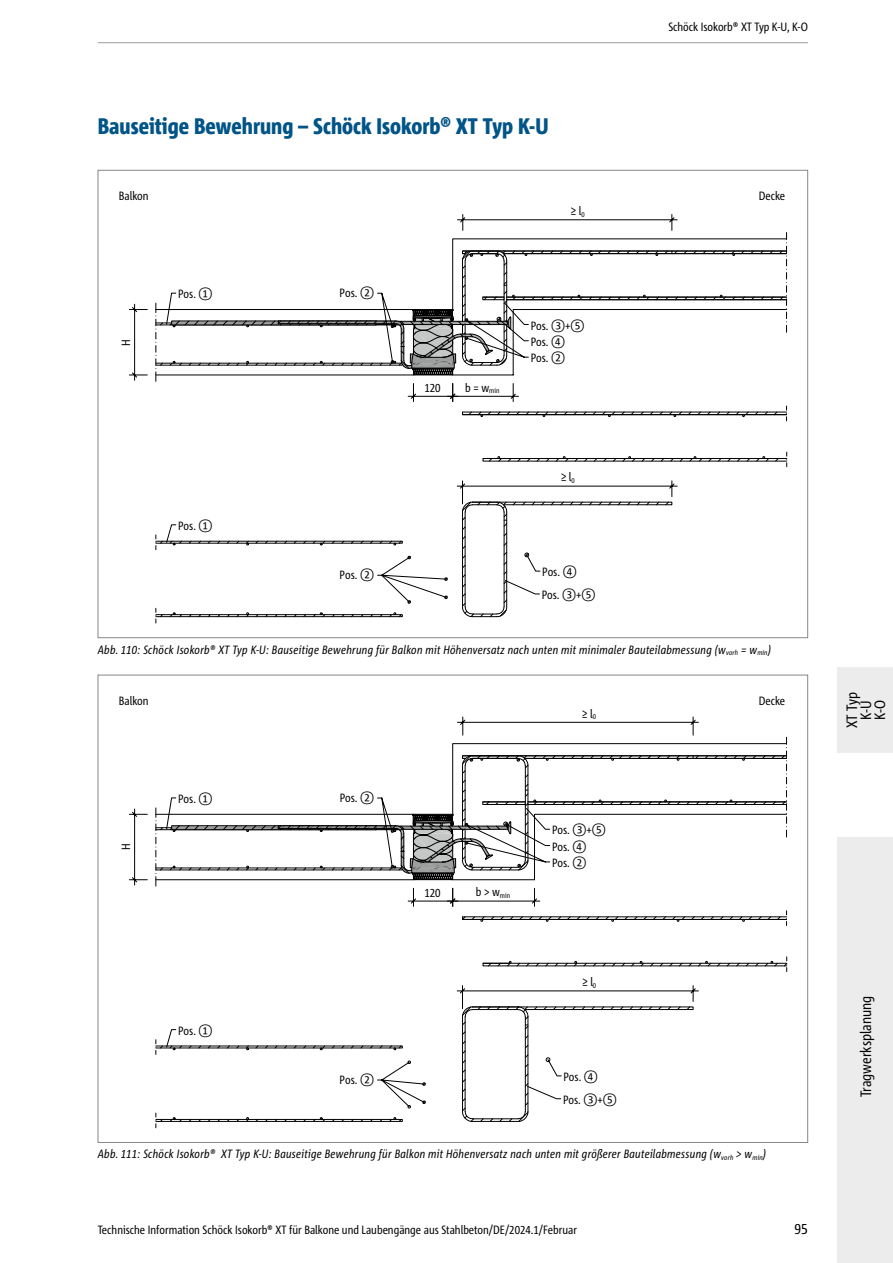
<style>
.page{position:relative;width:893px;height:1263px;background:#fff}
.page>*{position:absolute;margin:0;border:0;box-sizing:border-box;transform-origin:0 0}
.t1{font:800 condensed 22.5px "Corpid Schoeck";color:#005487}
.t2{font:condensed 15px/14.1px "Corpid Schoeck";color:#000;text-align:center}
.t3{font:condensed 12px/22.8px "Corpid Schoeck";color:#000}
.t4{font:italic condensed 12px "Corpid Schoeck";letter-spacing:.02em;color:#000}
</style>
<div class="page">
<div style="left:838px;top:837px;width:55px;height:426px;background:#ececed"></div>
<div style="left:838px;top:668px;width:55px;height:85px;background:#ececed"></div>
<hr style="left:98px;top:42px;width:710px;height:1px;background:#9c9d9d">
<svg style="left:155px;top:421px;width:632px;height:196px"></svg>
<svg style="left:172px;top:603px;width:297px;height:12px"></svg>
<hr style="left:506px;top:512px;width:1px;height:95px;background:#000">
<hr style="left:462px;top:512px;width:1px;height:95px;background:#000">
<hr style="left:504px;top:512px;width:1px;height:95px;background:#000">
<svg style="left:462px;top:606px;width:46px;height:12px"></svg>
<hr style="left:465px;top:512px;width:1px;height:95px;background:#000">
<hr style="left:483px;top:458px;width:304px;height:1px;background:#000">
<svg style="left:678px;top:421px;width:58px;height:37px"></svg>
<svg style="left:447px;top:459px;width:332px;height:144px"></svg>
<svg style="left:166px;top:572px;width:281px;height:31px"></svg>
<svg style="left:129px;top:304px;width:412px;height:268px"></svg>
<svg style="left:505px;top:580px;width:35px;height:14px"></svg>
<svg style="left:166px;top:214px;width:621px;height:207px"></svg>
<svg style="left:377px;top:287px;width:301px;height:217px"></svg>
<svg style="left:155px;top:916px;width:632px;height:206px"></svg>
<svg style="left:172px;top:1104px;width:297px;height:16px"></svg>
<hr style="left:527px;top:1017px;width:1px;height:94px;background:#000">
<hr style="left:472px;top:1121px;width:46px;height:1px;background:#000">
<hr style="left:462px;top:1017px;width:1px;height:94px;background:#000">
<hr style="left:525px;top:1017px;width:1px;height:94px;background:#000">
<svg style="left:517px;top:1110px;width:12px;height:12px"></svg>
<hr style="left:472px;top:1118px;width:46px;height:1px;background:#000">
<svg style="left:462px;top:1110px;width:11px;height:12px"></svg>
<hr style="left:465px;top:1017px;width:1px;height:94px;background:#000">
<hr style="left:483px;top:963px;width:304px;height:1px;background:#000">
<svg style="left:745px;top:916px;width:29px;height:146px"></svg>
<svg style="left:425px;top:916px;width:320px;height:188px"></svg>
<svg style="left:457px;top:716px;width:242px;height:20px"></svg>
<svg style="left:166px;top:1076px;width:259px;height:31px"></svg>
<svg style="left:129px;top:808px;width:433px;height:268px"></svg>
<svg style="left:527px;top:1086px;width:34px;height:13px"></svg>
<svg style="left:166px;top:737px;width:621px;height:144px"></svg>
<svg style="left:377px;top:791px;width:322px;height:218px"></svg>
<h1 class="t1" style="left:98px;top:112px;width:452px">Bauseitige Bewehrung – Schöck Isokorb® XT Typ K-U</h1>
<p class="t3" style="left:668px;top:15px;width:141px">Schöck Isokorb® XT Typ K-U, K-O</p>
<p class="t3" style="left:119px;top:184px;width:31px">Balkon</p>
<p class="t3" style="left:759px;top:184px;width:28px">Decke</p>
<p class="t3" style="left:571px;top:199px;width:15px">≥ l<sub>0</sub></p>
<p class="t3" style="left:115px;top:346px;width:8px;rotate:-90deg">H</p>
<p class="t3" style="left:178px;top:282px;width:36px">Pos. ①</p>
<p class="t3" style="left:178px;top:514px;width:36px">Pos. ①</p>
<p class="t3" style="left:340px;top:282px;width:36px">Pos. ②</p>
<p class="t3" style="left:340px;top:563px;width:36px">Pos. ②</p>
<p class="t3" style="left:424px;top:376px;width:18px">120</p>
<p class="t3" style="left:465px;top:376px;width:36px">b = w<sub>min</sub></p>
<p class="t3" style="left:531px;top:314px;width:55px">Pos. ③+⑤</p>
<p class="t3" style="left:531px;top:330px;width:36px">Pos. ④</p>
<p class="t3" style="left:531px;top:346px;width:36px">Pos. ②</p>
<p class="t3" style="left:561px;top:466px;width:15px">≥ l<sub>0</sub></p>
<p class="t3" style="left:542px;top:560px;width:55px">Pos. ④<br>Pos. ③+⑤</p>
<p class="t4" style="left:98px;top:642px;width:675px">Abb. 110: Schöck Isokorb® XT Typ K-U: Bauseitige Bewehrung für Balkon mit Höhenversatz nach unten mit minimaler Bauteilabmessung (w<sub>vorh</sub> = w<sub>min</sub>)</p>
<p class="t3" style="left:119px;top:689px;width:31px">Balkon</p>
<p class="t3" style="left:759px;top:689px;width:28px">Decke</p>
<p class="t3" style="left:582px;top:702px;width:15px">≥ l<sub>0</sub></p>
<p class="t3" style="left:115px;top:850px;width:8px;rotate:-90deg">H</p>
<p class="t3" style="left:178px;top:787px;width:36px">Pos. ①</p>
<p class="t3" style="left:178px;top:1019px;width:36px">Pos. ①</p>
<p class="t3" style="left:340px;top:786px;width:36px">Pos. ②</p>
<p class="t3" style="left:340px;top:1068px;width:36px">Pos. ②</p>
<p class="t3" style="left:424px;top:881px;width:18px">120</p>
<p class="t3" style="left:476px;top:881px;width:36px">b &gt; w<sub>min</sub></p>
<p class="t3" style="left:552px;top:818px;width:55px">Pos. ③+⑤</p>
<p class="t3" style="left:552px;top:835px;width:36px">Pos. ④</p>
<p class="t3" style="left:552px;top:851px;width:36px">Pos. ②</p>
<p class="t3" style="left:582px;top:970px;width:15px">≥ l<sub>0</sub></p>
<p class="t3" style="left:563px;top:1065px;width:55px">Pos. ④<br>Pos. ③+⑤</p>
<p class="t4" style="left:98px;top:1146px;width:670px">Abb. 111: Schöck Isokorb® XT Typ K-U: Bauseitige Bewehrung für Balkon mit Höhenversatz nach unten mit größerer Bauteilabmessung (w<sub>vorh</sub> &gt; w<sub>min</sub>)</p>
<p class="t3" style="left:98px;top:1218px;width:481px">Technische Information Schöck Isokorb® XT für Balkone und Laubengänge aus Stahlbeton/DE/2024.1/Februar</p>
<p class="t2" style="left:794px;top:1222px;width:15px">95</p>
<p class="t2" style="left:845px;top:728px;width:37px;rotate:-90deg">XT Typ<br>K-U<br>K-O</p>
<p class="t2" style="left:859px;top:1097px;width:103px;rotate:-90deg">Tragwerksplanung</p>
</div>
